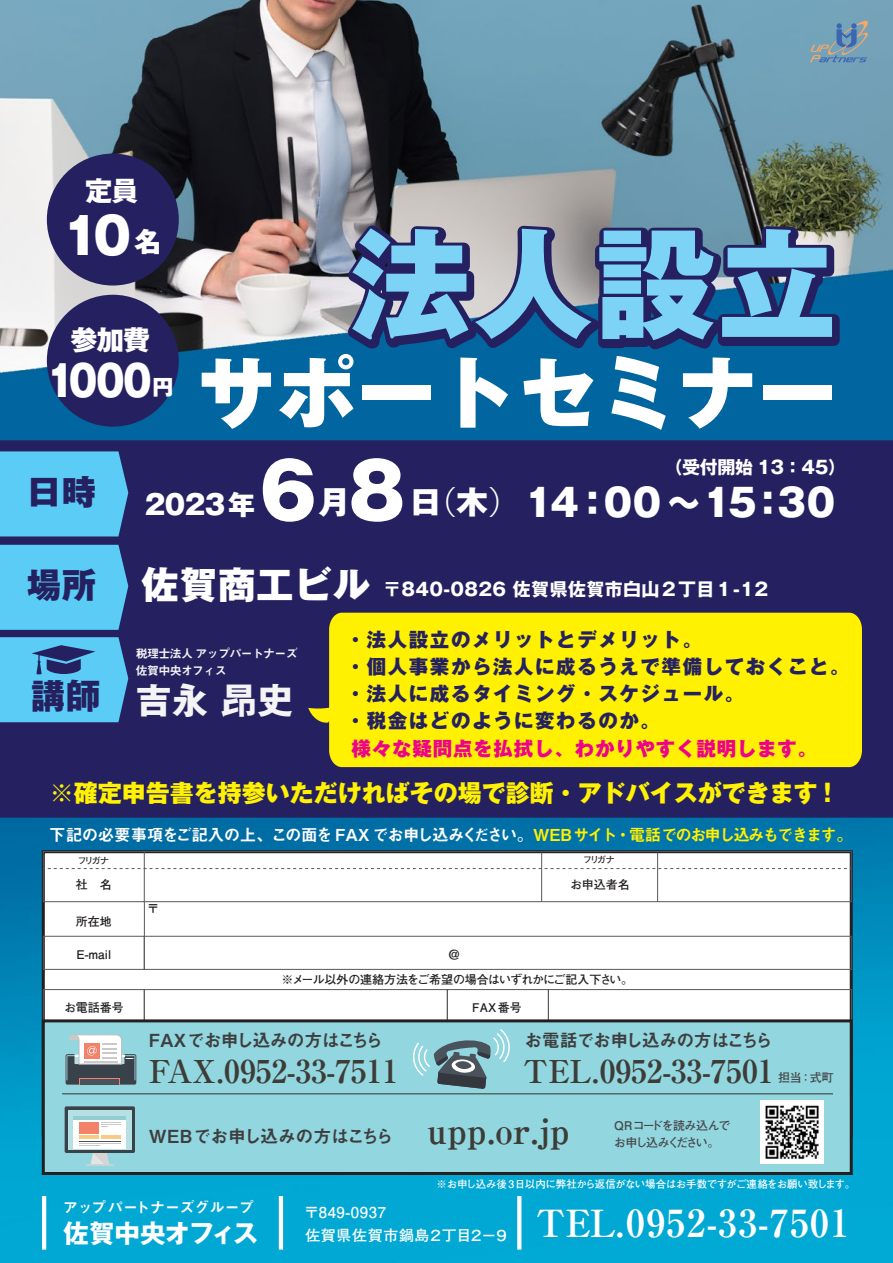
<style>
.page{position:relative;width:893px;height:1263px;background:#fff}
.page>*{position:absolute;margin:0;border:0;box-sizing:border-box;transform-origin:0 0}
.t1{font:800 119.4px "Gothic MB101 Pro";color:#7cd3f6}
.t2{font:800 78.6px "Gothic MB101 Pro";letter-spacing:.02em;color:#fff}
.t3{font:800 75px "Gothic MB101 Pro";color:#fff}
.t4{font:800 49.65px "Gothic MB101 Pro";color:#fff}
.t5{font:800 42px "Gothic MB101 Pro";color:#fff;scale:.9 1}
.t6{font:800 37.5px "Gothic MB101 Pro";letter-spacing:-.03em;color:#fff}
.t7{font:700 37.35px "Ryumin Pro";letter-spacing:.04em;color:#fff}
.t8{font:700 35.7px "Gothic MB101 Pro";color:#f5f4f5}
.t9{font:800 34.5px "Gothic MB101 Pro";color:#252161}
.t10{font:700 31.5px "Ryumin Pro";color:#3e3c36}
.t11{font:800 31.5px "Gothic MB101 Pro";color:#fff}
.t12{font:800 27px "Gothic MB101 Pro";letter-spacing:-.02em;color:#fff}
.t13{font:700 25.5px "Gothic MB101 Pro";letter-spacing:-.03em;color:#fff}
.t14{font:800 24px "Gothic MB101 Pro";color:#fff101}
.t15{font:800 19.5px/27px "Gothic MB101 Pro";letter-spacing:.08em;color:#252161}
.t16{font:800 19.5px "Gothic MB101 Pro";letter-spacing:.04em;color:#ed028c}
.t17{font:700 18px "Gothic MB101 Pro";letter-spacing:.02em;color:#fff}
.t18{font:18px "Midashi Go Pro MB31";letter-spacing:-.05em;color:#3e3e3f}
.t19{font:18px "Midashi Go Pro MB31";letter-spacing:-.03em;color:#3e3e3f}
.t20{font:16.5px "Midashi Go Pro MB31";letter-spacing:-.095em;color:#fff}
.t21{font:700 15px/23px "Futo Go B101 Pro";letter-spacing:.04em;color:#fff}
.t22{font:15px "Midashi Go Pro MB31";color:#fff}
.t23{font:700 12px/24.8px "Futo Go B101 Pro";letter-spacing:-.02em;color:#231f20;text-align:center}
.t24{font:700 12px "Futo Go B101 Pro";color:#231f20}
.t25{font:12px/16.4px "Midashi Go Pro MB31";letter-spacing:-.06em;color:#f5f4f5}
.t26{font:700 12px/17px "Futo Go B101 Pro";letter-spacing:-.11em;color:#454647}
.t27{font:700 12px "Futo Go B101 Pro";letter-spacing:-.085em;color:#454647}
.t28{font:700 10.5px "Futo Go B101 Pro";letter-spacing:-.035em;color:#fff}
.t29{font:700 9px "Futo Go B101 Pro";letter-spacing:-.205em;color:#231f20}
.s1{font-size:27px}
.s2{font-size:21px}
.s3{font-family:"Shin Go Pro";font-weight:300}
.s4{font-weight:800;font-size:37.5px}
.s5{font-weight:800;font-size:34.5px;color:#252161}
.s6{font-family:"Koz Go Pr 6 N";font-weight:400}
.s7{color:#fff101}
.s8{font-family:"Ryumin Pro";font-weight:700;font-size:34.5px;color:#3e3c36}
</style>
<div class="page">
<img style="left:0;top:0;width:893px;height:1263px">
<svg style="left:337px;top:216px;width:509px;height:144px"></svg>
<div style="left:0;top:440px;width:893px;height:378px;background:#252161"></div>
<svg style="left:810px;top:20px;width:60px;height:42px"></svg>
<div style="left:47px;top:154px;width:132px;height:131px;background:#252161;border-radius:50%"></div>
<div style="left:47px;top:295px;width:132px;height:132px;background:#252161;border-radius:50%"></div>
<div style="left:0;top:545px;width:128px;height:85px;background:#5accf5"></div>
<div style="left:0;top:451px;width:128px;height:85px;background:#5accf5"></div>
<svg style="left:0;top:637px;width:128px;height:85px"></svg>
<div style="left:308px;top:613px;width:554px;height:154px;background:#fff101"></div>
<hr style="left:279px;top:1196px;width:4px;height:53px;background:#fff">
<svg style="left:517px;top:1196px;width:4px;height:53px"></svg>
<hr style="left:42px;top:1196px;width:4px;height:53px;background:#fff">
<div style="left:43px;top:851px;width:807px;height:321px;background:#fff"></div>
<div style="left:43px;top:851px;width:101px;height:51px;border:1px solid #57585a"></div>
<div style="left:43px;top:936px;width:101px;height:33px;border:1px solid #57585a"></div>
<div style="left:144px;top:936px;width:707px;height:33px;border:1px solid #57585a"></div>
<div style="left:43px;top:989px;width:101px;height:36px;border:1px solid #57585a"></div>
<hr style="left:541px;top:852px;width:1px;height:50px;background:#57585a">
<hr style="left:657px;top:852px;width:1px;height:50px;background:#57585a">
<hr style="left:144px;top:902px;width:1px;height:34px;background:#57585a">
<div style="left:144px;top:989px;width:303px;height:36px;border:1px solid #57585a"></div>
<div style="left:447px;top:989px;width:102px;height:36px;border:1px solid #57585a"></div>
<div style="left:548px;top:989px;width:303px;height:36px;border:1px solid #57585a"></div>
<div style="left:144px;top:851px;width:707px;height:51px;border:1px solid #57585a"></div>
<svg style="left:43px;top:868px;width:808px;height:1px"></svg>
<div style="left:42px;top:1019px;width:811px;height:156px;background:#92d6df;border:3px solid #231f20"></div>
<svg style="left:65px;top:1034px;width:71px;height:51px"></svg>
<svg style="left:413px;top:1029px;width:97px;height:60px"></svg>
<hr style="left:62px;top:1093px;width:771px;height:1px;background:#3e3c36">
<svg style="left:86px;top:1153px;width:28px;height:13px"></svg>
<svg style="left:65px;top:1106px;width:70px;height:47px"></svg>
<div style="left:68px;top:1110px;width:63px;height:39px;background:#b5e1e4"></div>
<div style="left:73px;top:1116px;width:53px;height:33px;background:#fff"></div>
<hr style="left:73px;top:1116px;width:53px;height:4px;background:#92cecf">
<div style="left:79px;top:1122px;width:20px;height:11px;background:#f28269"></div>
<hr style="left:79px;top:1135px;width:20px;height:4px;background:#f8ca82">
<hr style="left:101px;top:1135px;width:20px;height:4px;background:#f8ca82">
<svg style="left:101px;top:1122px;width:20px;height:5px"></svg>
<hr style="left:79px;top:1141px;width:42px;height:1px;background:#4a535c">
<hr style="left:79px;top:1143px;width:42px;height:1px;background:#cbc9c7">
<svg style="left:79px;top:1145px;width:21px;height:1px"></svg>
<img style="left:761px;top:1100px;width:63px;height:63px">
<h3 class="t12" style="left:85px;top:168px;width:55px">定員</h3>
<h3 class="t4" style="left:63px;top:194px;width:100px">10<span class="s1">名</span></h3>
<h3 class="t12" style="left:70px;top:317px;width:81px">参加費</h3>
<h3 class="t5" style="left:47px;top:345px;width:142px">1000<span class="s2">円</span></h3>
<h1 class="t1" style="left:352px;top:184px;width:486px">法人設立</h1>
<h2 class="t2" style="left:197px;top:327px;width:641px">サポートセミナー</h2>
<h3 class="t9" style="left:27px;top:463px;width:71px">日時</h3>
<h3 class="t9" style="left:27px;top:556px;width:71px">場所</h3>
<h3 class="t12" style="left:145px;top:482px;width:112px">2023年</h3>
<h3 class="t3" style="left:260px;top:429px;width:156px">6 ８</h3>
<h3 class="t11" style="left:319px;top:475px;width:33px">月</h3>
<h3 class="t11" style="left:410px;top:475px;width:111px">日<span class="s3">（</span>木<span class="s3">）</span></h3>
<p class="t17" style="left:664px;top:452px;width:183px">（受付開始 13：45）</p>
<h3 class="t6" style="left:525px;top:472px;width:350px">14：00 ～15：30　</h3>
<p class="t17" style="left:142px;top:574px;width:628px"><span class="s4">佐賀商工ビル</span> 〒840-0826 佐賀県佐賀市白山２丁目１-12</p>
<p class="t25" style="left:136px;top:644px;width:163px">税理士法人 アップパートナーズ佐賀中央オフィス</p>
<h3 class="t8" style="left:31px;top:671px;width:264px"><span class="s5">講師</span> 吉永 昂史</h3>
<p class="t15" style="left:346px;top:623px;width:505px">・法人設立のメリットとデメリット。<br>・個人事業から法人に成るうえで準備しておくこと。・法人に成るタイミング・スケジュール。<br>・税金はどのように変わるのか。</p>
<p class="t16" style="left:352px;top:732px;width:467px">様々な疑問点を払拭し、わかりやすく説明します。</p>
<p class="t14" style="left:50px;top:772px;width:783px"><span class="s6">※</span>確定申告書を持参いただければその場で診断・アドバイスができます !</p>
<p class="t20" style="left:49px;top:821px;width:805px">下記の必要事項をご記入の上、この面を FAX でお申し込みください。<span class="s7">WEB サイト・電話でのお申し込みもできます。</span></p>
<p class="t29" style="left:78px;top:853px;width:33px">フリガナ</p>
<p class="t29" style="left:583px;top:853px;width:33px">フリガナ</p>
<p class="t24" style="left:76px;top:874px;width:37px">社　名</p>
<p class="t24" style="left:76px;top:912px;width:37px">所在地</p>
<p class="t24" style="left:76px;top:945px;width:36px">E-mail</p>
<p class="t23" style="left:281px;top:940px;width:353px">＠<br>※メール以外の連絡方法をご希望の場合はいずれかにご記入下さい。</p>
<p class="t24" style="left:64px;top:997px;width:61px">お電話番号</p>
<p class="t24" style="left:472px;top:997px;width:51px">FAX番号</p>
<p class="t24" style="left:570px;top:875px;width:61px">お申込者名</p>
<p class="t24" style="left:147px;top:899px;width:13px">〒</p>
<p class="t18" style="left:149px;top:1025px;width:236px">FAXでお申し込みの方はこちら</p>
<h3 class="t10" style="left:149px;top:1046px;width:251px">FAX.0952-33-7511</h3>
<p class="t18" style="left:524px;top:1025px;width:250px">お電話でお申し込みの方はこちら</p>
<h3 class="t10" style="left:523px;top:1046px;width:252px">TEL.0952-33-7501</h3>
<p class="t27" style="left:778px;top:1067px;width:57px">担当：式町</p>
<p class="t19" style="left:149px;top:1121px;width:422px">WEBでお申し込みの方はこちら <span class="s8">upp.or.jp</span></p>
<p class="t26" style="left:614px;top:1116px;width:118px">QRコードを読み込んでお申し込みください。</p>
<p class="t22" style="left:63px;top:1195px;width:192px">アップパートナーズグループ</p>
<h3 class="t13" style="left:64px;top:1211px;width:196px">佐賀中央オフィス</h3>
<p class="t28" style="left:436px;top:1176px;width:420px">※お申し込み後 3日以内に弊社から返信がない場合はお手数ですがご連絡をお願い致します。</p>
<h3 class="t7" style="left:536px;top:1193px;width:315px">TEL.0952-33-7501</h3>
<p class="t21" style="left:304px;top:1199px;width:206px">〒849-0937<br>佐賀県佐賀市鍋島２丁目２－９</p>
</div>
